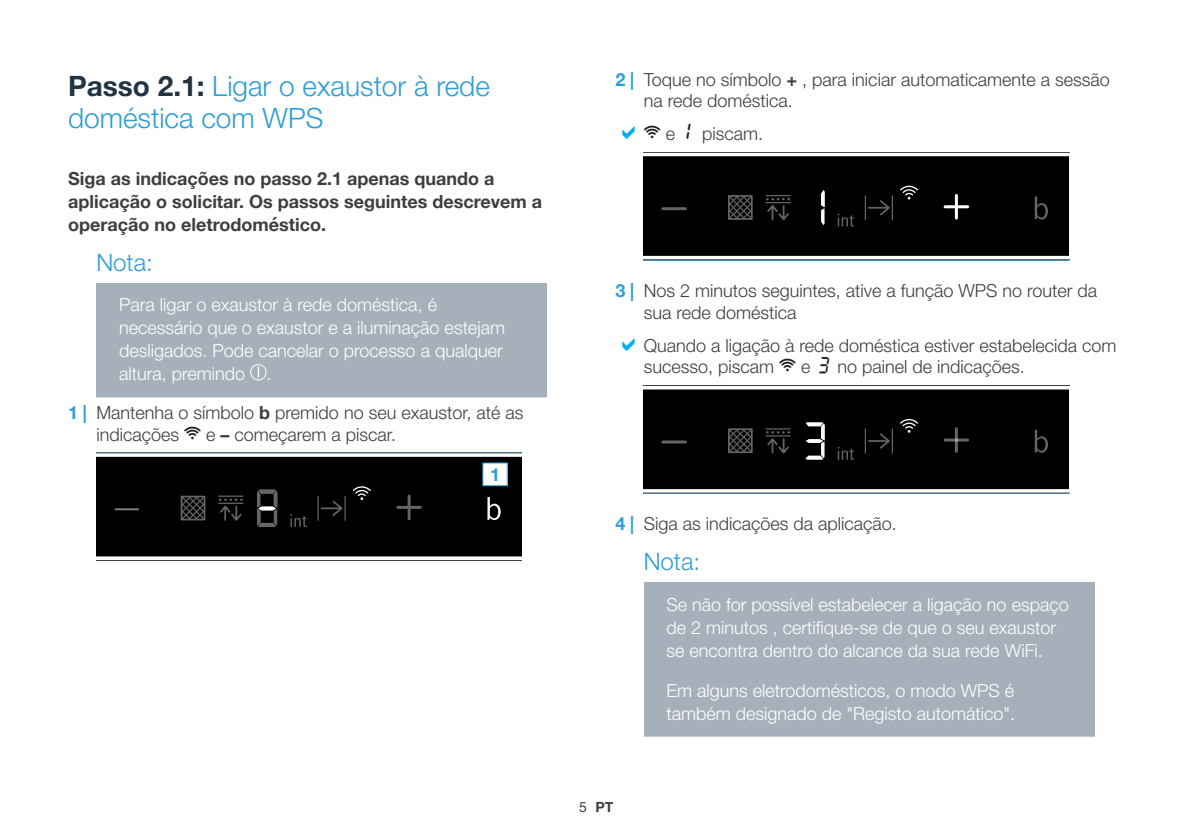
<style>
.page{position:relative;width:1191px;height:840px;background:#fff}
.page>*{position:absolute;margin:0;border:0;box-sizing:border-box;transform-origin:0 0}
.t1{font:300 28px/32px "Helvetica Neue";color:#2d9ed8}
.t2{font:300 24px "Helvetica Neue";color:#2d9ed8}
.t3{font:300 18px/21.6px "Helvetica Neue";color:#3e3e3f}
.t4{font:300 18px/23px "Helvetica Neue";color:#fff}
.t5{font:700 18px/23px "Helvetica Neue";color:#3e3e3f}
.t6{font:700 18px "Helvetica Neue";color:#2d9ed8}
.t7{font:700 14px "Helvetica Neue";color:#3e3e3f}
.s1{font-weight:700;color:#223444}
.s2{font-weight:700;color:#2d9ed8}
.s3{font-weight:700}
.s4{font-family:"BSH Symb All";font-weight:400;font-size:19.8px;color:#231f20}
.s5{font-family:"BSH Symb All";font-weight:400;font-size:17.8px;color:#231f20}
.s6{font-weight:400}
</style>
<div class="page">
<div style="left:96px;top:283px;width:451px;height:120px;background:#a6b0bb"></div>
<div style="left:45px;top:397px;width:547px;height:10px;background:#fff"></div>
<svg style="left:250px;top:364px;width:16px;height:16px"></svg>
<svg style="left:96px;top:452px;width:426px;height:105px;background:#0e0e0f"></svg>
<svg style="left:257px;top:489px;width:20px;height:38px"></svg>
<div style="left:483px;top:462px;width:24px;height:23px;background:#fff"></div>
<div style="left:482px;top:462px;width:26px;height:24px;border:1px solid #2d9ed8"></div>
<div style="left:643px;top:582px;width:451px;height:97px;background:#a6b0bb"></div>
<div style="left:643px;top:668px;width:451px;height:74px;background:#a6b0bb"></div>
<div style="left:592px;top:736px;width:548px;height:10px;background:#fff"></div>
<svg style="left:643px;top:152px;width:426px;height:108px;background:#141415"></svg>
<svg style="left:643px;top:385px;width:426px;height:108px;background:#151516"></svg>
<h1 class="t1" style="left:68px;top:68px;width:423px"><span class="s1">Passo 2.1:</span> Ligar o exaustor à rede doméstica com WPS</h1>
<p class="t5" style="left:68px;top:168px;width:475px">Siga as indicações no passo 2.1 apenas quando a aplicação o solicitar. Os passos seguintes descrevem a operação no eletrodoméstico.</p>
<h2 class="t2" style="left:96px;top:243px;width:58px">Nota:</h2>
<p class="t4" style="left:119px;top:292px;width:387px">Para ligar o exaustor à rede doméstica, é necessário que o exaustor e a iluminação estejam desligados. Pode cancelar o processo a qualquer altura, premindo .</p>
<p class="t3" style="left:96px;top:400px;width:428px;text-indent:-28px"><span class="s2">1 |</span> Mantenha o símbolo <span class="s3">b</span> premido no seu exaustor, até as indicações <sup>D</sup> e <span class="s3">–</span> começarem a piscar.</p>
<p class="t6" style="left:490px;top:460px;width:12px">1</p>
<p class="t3" style="left:643px;top:67px;width:467px;text-indent:-28px"><span class="s2">2 |</span> Toque no símbolo <span class="s3">+</span> , para iniciar automaticamente a sessão na rede doméstica.</p>
<p class="t3" style="left:643px;top:121px;width:121px"><sup>D</sup> e <span class="s4">‚</span> piscam.</p>
<p class="t3" style="left:643px;top:278px;width:455px;text-indent:-28px"><span class="s2">3 |</span> Nos 2 minutos seguintes, ative a função WPS no router da sua rede doméstica</p>
<p class="t3" style="left:643px;top:333px;width:474px">Quando a ligação à rede doméstica estiver estabelecida com sucesso, piscam <sup>D</sup> e <span class="s5">„</span> no painel de indicações.</p>
<p class="t3" style="left:615px;top:511px;width:283px"><span class="s2">4 |</span> Siga as indicações da aplicação.</p>
<h2 class="t2" style="left:643px;top:542px;width:58px">Nota:</h2>
<p class="t4" style="left:666px;top:591px;width:404px">Se não for possível estabelecer a ligação no espaço de 2 minutos , certifique-se de que o seu exaustor se encontra dentro do alcance da sua rede WiFi.</p>
<p class="t4" style="left:666px;top:677px;width:350px">Em alguns eletrodomésticos, o modo WPS é também designado de "Registo automático".</p>
<p class="t7" style="left:579px;top:795px;width:36px"><span class="s6">5</span> PT</p>
</div>
